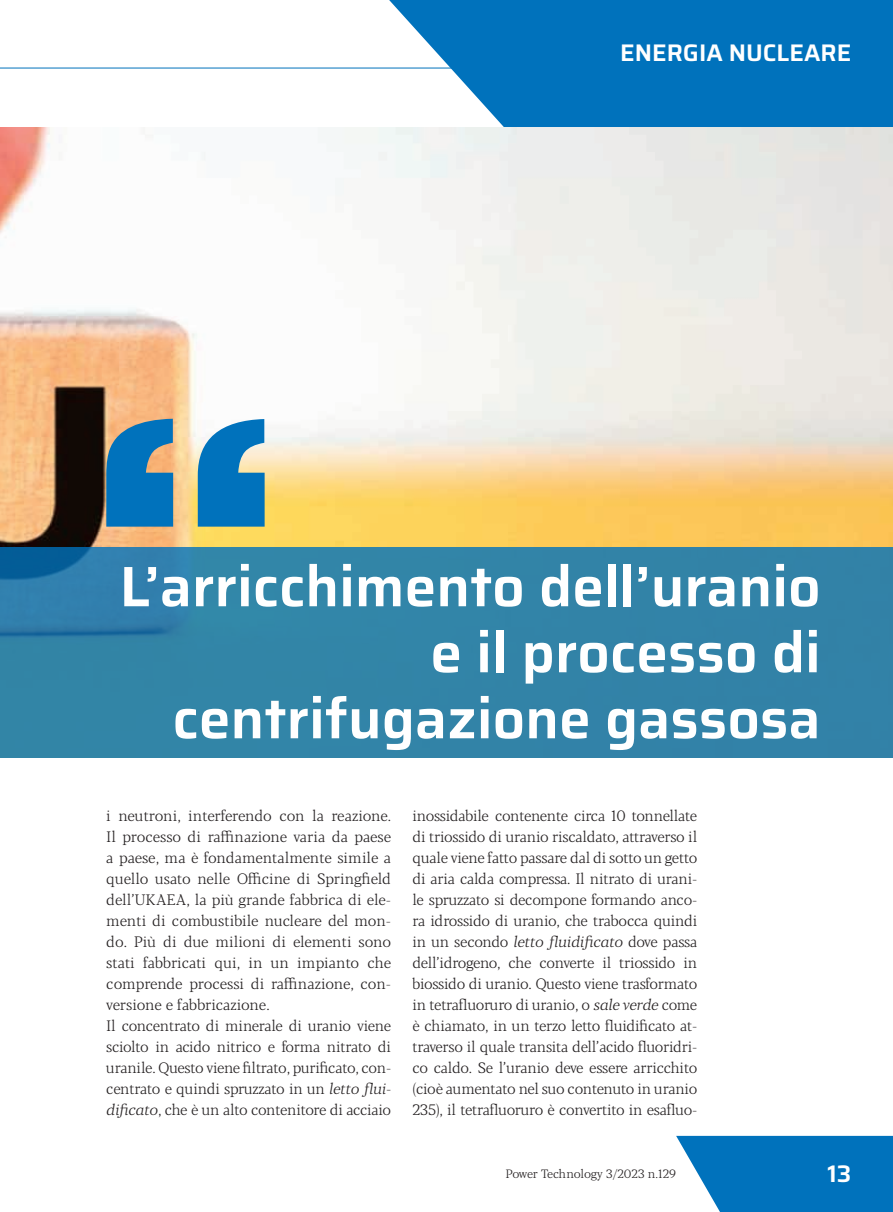
<style>
.page{position:relative;width:893px;height:1212px;background:#fff}
.page>*{position:absolute;margin:0;border:0;box-sizing:border-box;transform-origin:0 0}
.t1{font:600 57px/66px "Saira";color:#fff;text-align:right}
.t2{font:600 24px "Saira";color:#fff}
.t3{font:300 15px/21px "Blacker Pro Text";letter-spacing:-.015em;color:#231f20}
.t4{font:300 12px "Blacker Pro Text";letter-spacing:-.01em;color:#231f20}
.s1{font-style:italic}
</style>
<div class="page">
<svg style="left:370px;top:0;width:523px;height:128px;fill:#0072bc"></svg>
<hr style="left:0;top:68px;width:483px;height:1px;background:#0072bc">
<svg style="left:676px;top:1136px;width:217px;height:76px"></svg>
<img style="left:0;top:128px;width:893px;height:420px">
<div style="left:0;top:548px;width:893px;height:210px;background:#3283a7"></div>
<svg style="left:106px;top:419px;width:159px;height:108px"></svg>
<h2 class="t2" style="left:620px;top:34px;width:233px">ENERGIA NUCLEARE</h2>
<h1 class="t1" style="left:120px;top:551px;width:703px">L’arricchimento dell’uranio e il processo di centrifugazione gassosa</h1>
<p class="t3" style="left:106px;top:805px;width:286px">i neutroni, interferendo con la reazione.<br>Il processo di raffinazione varia da paese a paese, ma è fondamentalmente simile a quello usato nelle Officine di Springfield dell’UKAEA, la più grande fabbrica di ele&shy;menti di combustibile nucleare del mon&shy;do. Più di due milioni di elementi sono stati fabbricati qui, in un impianto che comprende processi di raffinazione, con&shy;versione e fabbricazione.<br>Il concentrato di minerale di uranio viene sciolto in acido nitrico e forma nitrato di uranile. Questo viene filtrato, purificato, con&shy;centrato e quindi spruzzato in un <span class="s1">letto flui&shy;dificato</span>, che è un alto contenitore di acciaio</p>
<p class="t3" style="left:412px;top:805px;width:286px;text-align:justify">inossidabile contenente circa 10 tonnellate di triossido di uranio riscaldato, attraverso il quale viene fatto passare dal di sotto un getto di aria calda compressa. Il nitrato di urani&shy;le spruzzato si decompone formando anco&shy;ra idrossido di uranio, che trabocca quindi in un secondo <span class="s1">letto fluidificato</span> dove passa dell’idrogeno, che converte il triossido in biossido di uranio. Questo viene trasformato in tetrafluoruro di uranio, o <span class="s1">sale verde</span> come è chiamato, in un terzo letto fluidificato at&shy;traverso il quale transita dell’acido fluoridri&shy;co caldo. Se l’uranio deve essere arricchito (cioè aumentato nel suo contenuto in uranio 235), il tetrafluoruro è convertito in esafluo-</p>
<p class="t4" style="left:505px;top:1166px;width:172px">Power Technology 3/2023 n.129</p>
<h2 class="t2" style="left:828px;top:1154px;width:25px">13</h2>
</div>
